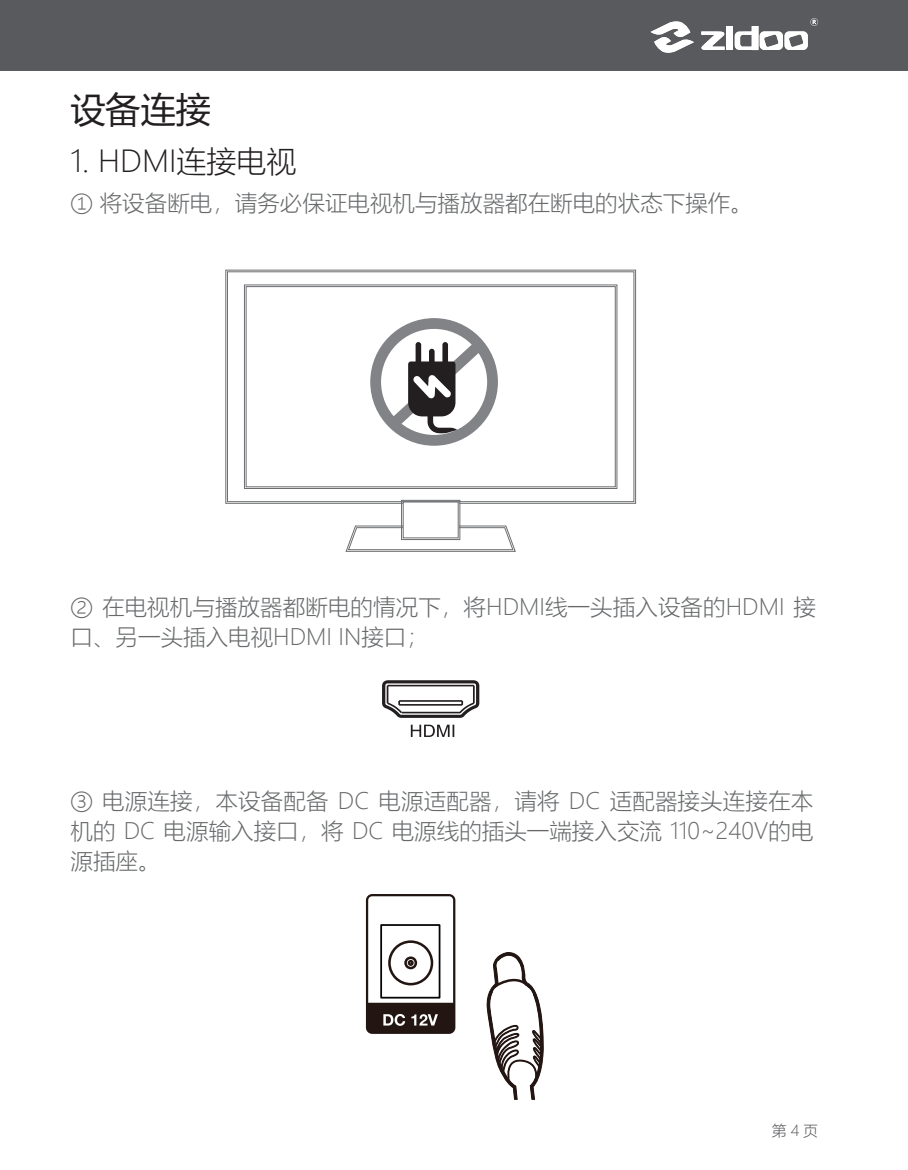
<style>
.page{position:relative;width:908px;height:1170px;background:#fff}
.page>*{position:absolute;margin:0;border:0;box-sizing:border-box;transform-origin:0 0}
.t1{font:35px "Microsoft Ya Hei";color:#231f20}
.t2{font:300 30px "Microsoft Ya Hei";color:#231f20}
.t3{font:300 22.5px/30px "Microsoft Ya Hei";color:#67696b}
.t4{font:300 15px "Microsoft Ya Hei";color:#585b5d}
</style>
<div class="page">
<div style="left:0;top:0;width:907px;height:71px;background:#585a5d"></div>
<svg style="left:650px;top:20px;width:43px;height:34px"></svg>
<svg style="left:700px;top:18px;width:117px;height:32px"></svg>
<svg style="left:225px;top:269px;width:411px;height:235px"></svg>
<div style="left:227px;top:271px;width:407px;height:231px;border:1px solid #6c6d70"></div>
<svg style="left:243px;top:284px;width:374px;height:205px"></svg>
<div style="left:245px;top:286px;width:370px;height:201px;border:1px solid #6c6d70"></div>
<svg style="left:345px;top:499px;width:171px;height:53px"></svg>
<div style="left:402px;top:501px;width:56px;height:37px;border:1px solid #6c6d70"></div>
<svg style="left:370px;top:318px;width:127px;height:127px"></svg>
<svg style="left:382px;top:680px;width:97px;height:37px"></svg>
<svg style="left:410px;top:724px;width:44px;height:13px"></svg>
<svg style="left:366px;top:894px;width:89px;height:139px"></svg>
<svg style="left:486px;top:952px;width:58px;height:147px"></svg>
<h1 class="t1" style="left:71px;top:86px;width:142px">设备连接</h1>
<h2 class="t2" style="left:71px;top:141px;width:227px">1. HDMI连接电视</h2>
<p class="t3" style="left:71px;top:188px;width:683px">① 将设备断电，请务必保证电视机与播放器都在断电的状态下操作。</p>
<p class="t3" style="left:71px;top:592px;width:746px">② 在电视机与播放器都断电的情况下，将HDMI线一头插入设备的HDMI 接口、另一头插入电视HDMI IN接口；</p>
<p class="t3" style="left:71px;top:785px;width:744px;text-align:justify">③ 电源连接，本设备配备 DC 电源适配器，请将 DC 适配器接头连接在本机的 DC 电源输入接口，将 DC 电源线的插头一端接入交流 110~240V的电源插座。</p>
<p class="t4" style="left:771px;top:1120px;width:48px">第4页</p>
</div>
